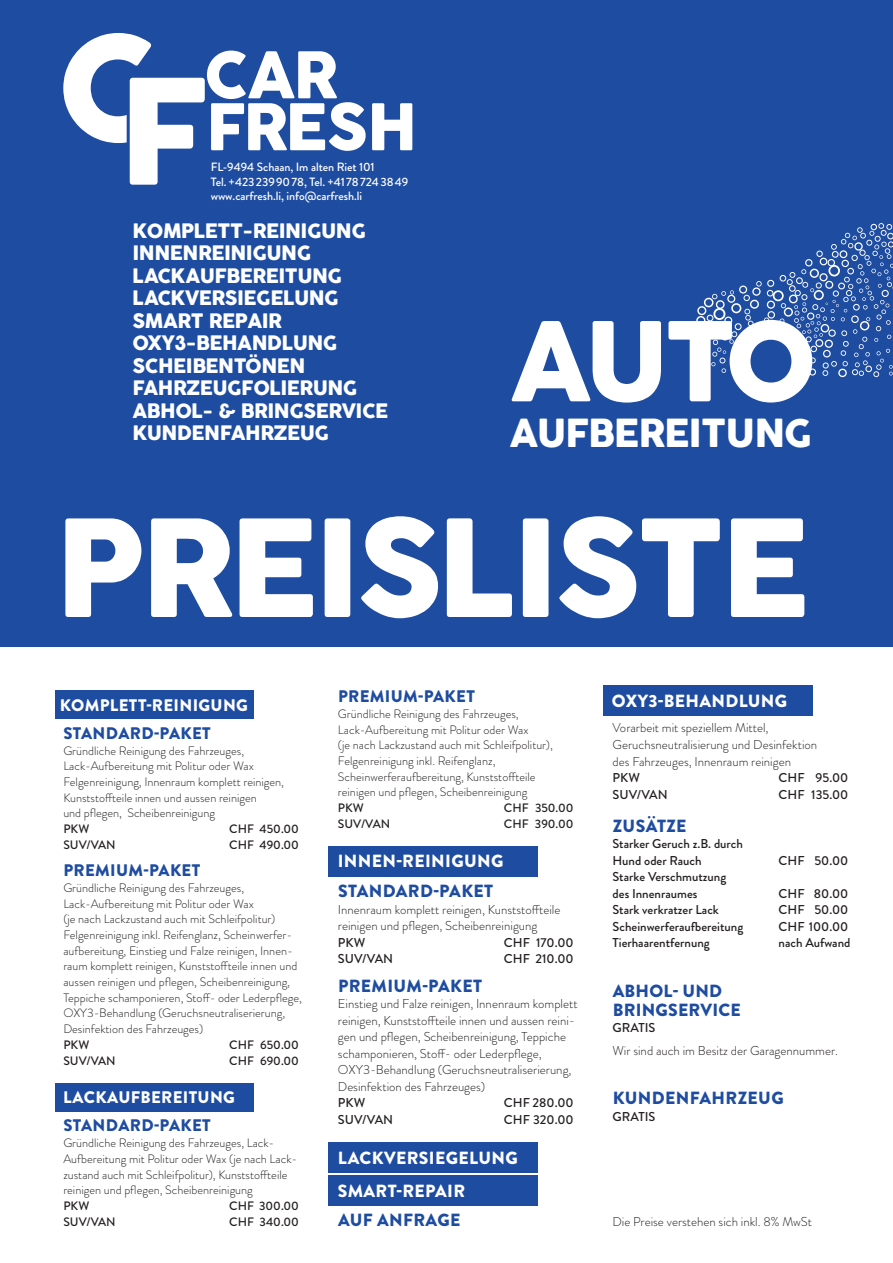
<style>
.page{position:relative;width:893px;height:1263px;background:#fff}
.page>*{position:absolute;margin:0;border:0;box-sizing:border-box;transform-origin:0 0}
.t1{font:132.75px "COCOGOOSE";letter-spacing:-.035em;color:#fff}
.t2{font:108.15px "COCOGOOSE";color:#fff}
.t3{font:37.8px "COCOGOOSE";letter-spacing:-.025em;color:#fff}
.t4{font:19.5px/22.5px "COCOGOOSE";letter-spacing:-.025em;color:#fff}
.t5{font:900 17.55px/19px "Brandon Grotesque";letter-spacing:.02em;color:#1e4ca0}
.t6{font:900 17.55px/33px "Brandon Grotesque";letter-spacing:.02em;color:#fff}
.t7{font:900 16.8px "Brandon Grotesque";letter-spacing:.02em;color:#1e4ca0}
.t8{font:900 16.8px "Brandon Grotesque";letter-spacing:.02em;color:#fff}
.t9{font:300 12.9px/16.5px "Brandon Grotesque";color:#231f20}
.t10{font:500 12.9px/16.5px "Brandon Grotesque";color:#231f20}
.t11{font:300 12.15px/15.8px "Brandon Grotesque";color:#231f20}
.t12{font:500 12.15px "Brandon Grotesque";color:#231f20}
.t13{font:500 12px/14.4px "Brandon Grotesque";letter-spacing:-.005em;color:#fff}
</style>
<div class="page">
<div style="left:0;top:0;width:893px;height:646px;background:#1e4ca0"></div>
<svg style="left:63px;top:33px;width:303px;height:152px"></svg>
<svg style="left:372px;top:103px;width:40px;height:47px"></svg>
<svg style="left:695px;top:223px;width:198px;height:170px"></svg>
<div style="left:55px;top:690px;width:198px;height:29px;background:#1e4ca0"></div>
<div style="left:55px;top:1083px;width:198px;height:28px;background:#1e4ca0"></div>
<div style="left:329px;top:846px;width:209px;height:30px;background:#1e4ca0"></div>
<div style="left:329px;top:1142px;width:209px;height:30px;background:#1e4ca0"></div>
<div style="left:329px;top:1175px;width:209px;height:30px;background:#1e4ca0"></div>
<div style="left:603px;top:686px;width:209px;height:30px;background:#1e4ca0"></div>
<p class="t13" style="left:211px;top:160px;width:199px">FL-9494 Schaan, Im alten Riet 101<br>Tel. +4232399078, Tel. +41787243849 www.carfresh.li, info@carfresh.li</p>
<h3 class="t4" style="left:133px;top:220px;width:257px">KOMPLETT-REINIGUNG<br>INNENREINIGUNG<br>LACKAUFBEREITUNG<br>LACKVERSIEGELUNG<br>SMART REPAIR<br>OXY3-BEHANDLUNG<br>SCHEIBENTÖNEN<br>FAHRZEUGFOLIERUNG<br>ABHOL- &amp; BRINGSERVICE<br>KUNDENFAHRZEUG</h3>
<h2 class="t2" style="left:509px;top:280px;width:309px">AUTO</h2>
<h3 class="t3" style="left:509px;top:404px;width:304px">AUFBEREITUNG</h3>
<h1 class="t1" style="left:56px;top:469px;width:755px">PREISLISTE</h1>
<h3 class="t8" style="left:60px;top:693px;width:190px">KOMPLETT-REINIGUNG</h3>
<h3 class="t7" style="left:63px;top:721px;width:149px">STANDARD-PAKET</h3>
<p class="t11" style="left:63px;top:743px;width:222px">Gründliche Reinigung des Fahrzeuges, Lack-Aufbereitung mit Politur oder Wax Felgenreinigung, Innenraum komplett reinigen, Kunststoffteile innen und aussen reinigen<br>und pflegen, Scheibenreinigung</p>
<p class="t12" style="left:63px;top:820px;width:27px">PKW</p>
<p class="t12" style="left:229px;top:820px;width:71px">CHF 450.00</p>
<p class="t12" style="left:63px;top:836px;width:54px">SUV/VAN</p>
<p class="t12" style="left:229px;top:836px;width:71px">CHF 490.00</p>
<h3 class="t7" style="left:63px;top:858px;width:138px">PREMIUM-PAKET</h3>
<p class="t11" style="left:63px;top:880px;width:240px">Gründliche Reinigung des Fahrzeuges, Lack-Aufbereitung mit Politur oder Wax<br>(je nach Lackzustand auch mit Schleifpolitur)<br>Felgenreinigung inkl. Reifenglanz, Scheinwerfer&shy;aufbereitung, Einstieg und Falze reinigen, Innen&shy;raum komplett reinigen, Kunststoffteile innen und aussen reinigen und pflegen, Scheibenreinigung, Teppiche schamponieren, Stoff- oder Lederpflege, OXY3-Behandlung (Geruchsneutraliserierung, Desinfektion des Fahrzeuges)</p>
<p class="t12" style="left:63px;top:1036px;width:27px">PKW</p>
<p class="t12" style="left:229px;top:1036px;width:71px">CHF 650.00</p>
<p class="t12" style="left:63px;top:1052px;width:54px">SUV/VAN</p>
<p class="t12" style="left:229px;top:1052px;width:71px">CHF 690.00</p>
<h3 class="t8" style="left:63px;top:1085px;width:173px">LACKAUFBEREITUNG</h3>
<h3 class="t7" style="left:63px;top:1114px;width:149px">STANDARD-PAKET</h3>
<p class="t11" style="left:63px;top:1135px;width:235px">Gründliche Reinigung des Fahrzeuges, Lack-Aufbereitung mit Politur oder Wax (je nach Lack&shy;zustand auch mit Schleifpolitur), Kunststoffteile reinigen und pflegen, Scheibenreinigung</p>
<p class="t12" style="left:63px;top:1197px;width:27px">PKW</p>
<p class="t12" style="left:229px;top:1197px;width:71px">CHF 300.00</p>
<p class="t12" style="left:63px;top:1213px;width:54px">SUV/VAN</p>
<p class="t12" style="left:229px;top:1213px;width:71px">CHF 340.00</p>
<h3 class="t7" style="left:338px;top:684px;width:138px">PREMIUM-PAKET</h3>
<p class="t11" style="left:338px;top:706px;width:216px">Gründliche Reinigung des Fahrzeuges, Lack-Aufbereitung mit Politur oder Wax<br>(je nach Lackzustand auch mit Schleifpolitur), Felgenreinigung inkl. Reifenglanz, Scheinwerferaufbereitung, Kunststoffteile reinigen und pflegen, Scheibenreinigung</p>
<p class="t12" style="left:338px;top:799px;width:27px">PKW</p>
<p class="t12" style="left:504px;top:799px;width:71px">CHF 350.00</p>
<p class="t12" style="left:338px;top:815px;width:54px">SUV/VAN</p>
<p class="t12" style="left:504px;top:815px;width:71px">CHF 390.00</p>
<h3 class="t6" style="left:338px;top:845px;width:167px">INNEN-REINIGUNG</h3>
<h3 class="t5" style="left:338px;top:882px;width:157px">STANDARD-PAKET</h3>
<p class="t9" style="left:338px;top:901px;width:224px">Innenraum komplett reinigen, Kunststoffteile reinigen und pflegen, Scheibenreinigung</p>
<p class="t10" style="left:338px;top:934px;width:29px">PKW</p>
<p class="t10" style="left:504px;top:934px;width:71px">CHF 170.00</p>
<p class="t10" style="left:338px;top:951px;width:57px">SUV/VAN</p>
<p class="t10" style="left:504px;top:951px;width:71px">CHF 210.00</p>
<h3 class="t5" style="left:338px;top:976px;width:146px">PREMIUM-PAKET</h3>
<p class="t9" style="left:338px;top:995px;width:241px">Einstieg und Falze reinigen, Innenraum komplett reinigen, Kunststoffteile innen und aussen reini&shy;gen und pflegen, Scheibenreinigung, Teppiche schamponieren, Stoff- oder Lederpflege, OXY3-Behandlung (Geruchsneutraliserierung, Desinfektion des Fahrzeuges)</p>
<p class="t10" style="left:338px;top:1095px;width:29px">PKW</p>
<p class="t10" style="left:504px;top:1095px;width:71px">CHF 280.00</p>
<p class="t10" style="left:338px;top:1111px;width:57px">SUV/VAN</p>
<p class="t10" style="left:504px;top:1111px;width:71px">CHF 320.00</p>
<h3 class="t6" style="left:338px;top:1141px;width:181px">LACKVERSIEGELUNG<br>SMART-REPAIR</h3>
<h3 class="t5" style="left:338px;top:1211px;width:124px">AUF ANFRAGE</h3>
<h3 class="t6" style="left:612px;top:685px;width:177px">OXY3-BEHANDLUNG</h3>
<p class="t9" style="left:613px;top:720px;width:206px">Vorarbeit mit speziellem Mittel,<br>Geruchsneutralisierung und Desinfektion des Fahrzeuges, Innenraum reinigen</p>
<p class="t10" style="left:613px;top:769px;width:29px">PKW</p>
<p class="t10" style="left:778px;top:769px;width:71px">CHF 95.00</p>
<p class="t10" style="left:613px;top:786px;width:57px">SUV/VAN</p>
<p class="t10" style="left:778px;top:786px;width:71px">CHF 135.00</p>
<h3 class="t5" style="left:613px;top:816px;width:75px">ZUSÄTZE</h3>
<p class="t10" style="left:613px;top:836px;width:132px">Starker Geruch z.B. durch<br>Hund oder Rauch</p>
<p class="t10" style="left:778px;top:852px;width:71px">CHF 50.00</p>
<p class="t10" style="left:613px;top:869px;width:115px">Starke Verschmutzung des Innenraumes</p>
<p class="t10" style="left:778px;top:885px;width:71px">CHF 80.00</p>
<p class="t10" style="left:613px;top:902px;width:108px">Stark verkratzer Lack</p>
<p class="t10" style="left:778px;top:902px;width:71px">CHF 50.00</p>
<p class="t10" style="left:613px;top:918px;width:132px">Scheinwerferaufbereitung</p>
<p class="t10" style="left:778px;top:918px;width:71px">CHF 100.00</p>
<p class="t10" style="left:613px;top:935px;width:99px">Tierhaarentfernung</p>
<p class="t10" style="left:778px;top:935px;width:74px">nach Aufwand</p>
<h3 class="t5" style="left:613px;top:981px;width:130px">ABHOL- UND<br>BRINGSERVICE</h3>
<p class="t10" style="left:613px;top:1020px;width:44px">GRATIS</p>
<p class="t9" style="left:613px;top:1042px;width:227px">Wir sind auch im Besitz der Garagennummer.</p>
<h3 class="t5" style="left:613px;top:1089px;width:172px">KUNDENFAHRZEUG</h3>
<p class="t10" style="left:613px;top:1108px;width:44px">GRATIS</p>
<p class="t9" style="left:613px;top:1213px;width:201px">Die Preise verstehen sich inkl. 8% MwSt</p>
</div>
